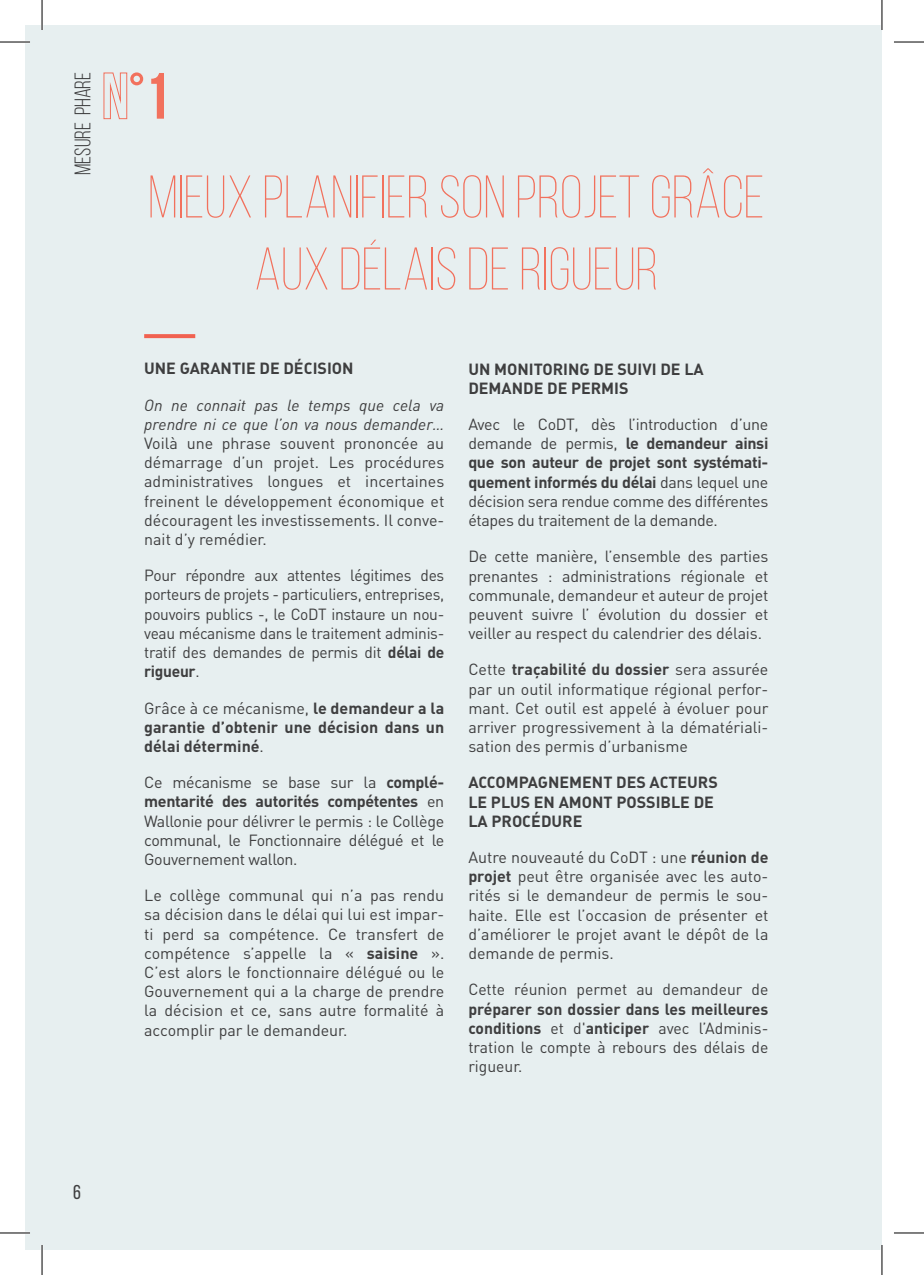
<style>
.page{position:relative;width:924px;height:1275px;background:#fff}
.page>*{position:absolute;margin:0;border:0;box-sizing:border-box;transform-origin:0 0}
.t1{font:700 65.2px "Bebas Neue";color:#f2715d}
.t2{font:300 60px/72px "Bebas Neue";color:#f2715d;text-align:center}
.t3{font:22.4px "Bebas Neue";color:#3e3e3f}
.t4{font:20px "Bebas Neue";color:#3e3e3f}
.t5{font:16px/19.2px "DIN";letter-spacing:-.01em;color:#3e3e3f;text-align:justify}
.t6{font:700 16px/19.2px "DIN";color:#3e3e3f}
.t7{font:italic 16px/19.2px "DIN";color:#3e3e3f}
.s1{font-weight:700}
.s2{font-weight:400}
</style>
<div class="page">
<div style="left:25px;top:25px;width:856px;height:1225px;background:#e7eff0"></div>
<svg style="left:144px;top:334px;width:51px;height:4px"></svg>
<svg style="left:103px;top:72px;width:24px;height:47px"></svg>
<hr style="left:0;top:41px;width:30px;height:2px;background:#fff">
<hr style="left:0;top:1231px;width:30px;height:3px;background:#fff">
<hr style="left:41px;top:0;width:2px;height:30px;background:#fff">
<hr style="left:41px;top:1245px;width:2px;height:30px;background:#fff">
<hr style="left:880px;top:0;width:2px;height:30px;background:#fff">
<hr style="left:880px;top:1245px;width:2px;height:30px;background:#fff">
<hr style="left:0;top:42px;width:30px;height:1px;background:#000">
<hr style="left:893px;top:42px;width:30px;height:1px;background:#000">
<hr style="left:0;top:1232px;width:30px;height:1px;background:#000">
<hr style="left:893px;top:1232px;width:30px;height:1px;background:#000">
<hr style="left:42px;top:0;width:1px;height:30px;background:#000">
<hr style="left:42px;top:1245px;width:1px;height:30px;background:#000">
<hr style="left:881px;top:0;width:1px;height:30px;background:#000">
<hr style="left:881px;top:1245px;width:1px;height:30px;background:#000">
<h3 class="t3" style="left:71px;top:175px;width:104px;rotate:-90deg">Mesure phare</h3>
<h1 class="t1" style="left:129px;top:60px;width:42px">°1</h1>
<h2 class="t2" style="left:148px;top:161px;width:617px">MIEUX PLANIFIER SON PROJET GRÂCE<br>AUX DÉLAIS DE RIGUEUR</h2>
<p class="t4" style="left:73px;top:1181px;width:9px">6</p>
<p class="t6" style="left:144px;top:358px;width:211px">UNE GARANTIE DE DÉCISION</p>
<p class="t7" style="left:144px;top:395px;width:301px">On ne connait pas le temps que cela va prendre ni ce que l’on va nous demander…</p>
<p class="t5" style="left:144px;top:433px;width:301px">Voilà une phrase souvent prononcée au démarrage d’un projet. Les procédures administratives longues et incertaines freinent le développement économique et découragent les investissements. Il conve&shy;nait d’y remédier.</p>
<p class="t5" style="left:144px;top:565px;width:301px">Pour répondre aux attentes légitimes des porteurs de projets - particuliers, entreprises, pouvoirs publics -, le CoDT instaure un nou&shy;veau mécanisme dans le traitement adminis&shy;tratif des demandes de permis dit <span class="s1">délai de rigueur</span>.</p>
<p class="t6" style="left:144px;top:697px;width:301px;text-align:justify"><span class="s2">Grâce à ce mécanisme,</span> le demandeur a la garantie d’obtenir une décision dans un délai déterminé<span class="s2">.</span></p>
<p class="t5" style="left:144px;top:772px;width:301px">Ce mécanisme se base sur la <span class="s1">complé&shy;mentarité des autorités compétentes</span> en Wallonie pour délivrer le permis : le Collège communal, le Fonctionnaire délégué et le Gouvernement wallon.</p>
<p class="t5" style="left:144px;top:885px;width:301px">Le collège communal qui n’a pas rendu sa décision dans le délai qui lui est impar&shy;ti perd sa compétence. Ce transfert de compétence s’appelle la « <span class="s1">saisine</span> ».<br>C’est alors le fonctionnaire délégué ou le Gouvernement qui a la charge de prendre la décision et ce, sans autre formalité à accomplir par le demandeur.</p>
<p class="t6" style="left:468px;top:358px;width:237px">UN MONITORING DE SUIVI DE LA<br>DEMANDE DE PERMIS</p>
<p class="t5" style="left:468px;top:414px;width:301px">Avec le CoDT, dès l’introduction d’une demande de permis, <span class="s1">le demandeur ainsi que son auteur de projet sont systémati&shy;quement informés du délai</span> dans lequel une décision sera rendue comme des différentes étapes du traitement de la demande.</p>
<p class="t5" style="left:468px;top:546px;width:301px">De cette manière, l’ensemble des parties prenantes : administrations régionale et communale, demandeur et auteur de projet peuvent suivre l’ évolution du dossier et veiller au respect du calendrier des délais.</p>
<p class="t5" style="left:468px;top:659px;width:301px">Cette <span class="s1">traçabilité du dossier</span> sera assurée par un outil informatique régional perfor&shy;mant. Cet outil est appelé à évoluer pour arriver progressivement à la dématériali&shy;sation des permis d’urbanisme</p>
<p class="t6" style="left:468px;top:772px;width:251px">ACCOMPAGNEMENT DES ACTEURS<br>LE PLUS EN AMONT POSSIBLE DE<br>LA PROCÉDURE</p>
<p class="t5" style="left:468px;top:847px;width:301px">Autre nouveauté du CoDT : une <span class="s1">réunion de projet</span> peut être organisée avec les auto&shy;rités si le demandeur de permis le sou&shy;haite. Elle est l’occasion de présenter et d’améliorer le projet avant le dépôt de la demande de permis.</p>
<p class="t5" style="left:468px;top:979px;width:301px">Cette réunion permet au demandeur de</p>
<p class="t5" style="left:468px;top:998px;width:301px"><span class="s1">préparer son dossier dans les meilleures conditions</span> et d'<span class="s1">anticiper</span> avec l’Adminis&shy;tration le compte à rebours des délais de rigueur.</p>
</div>
